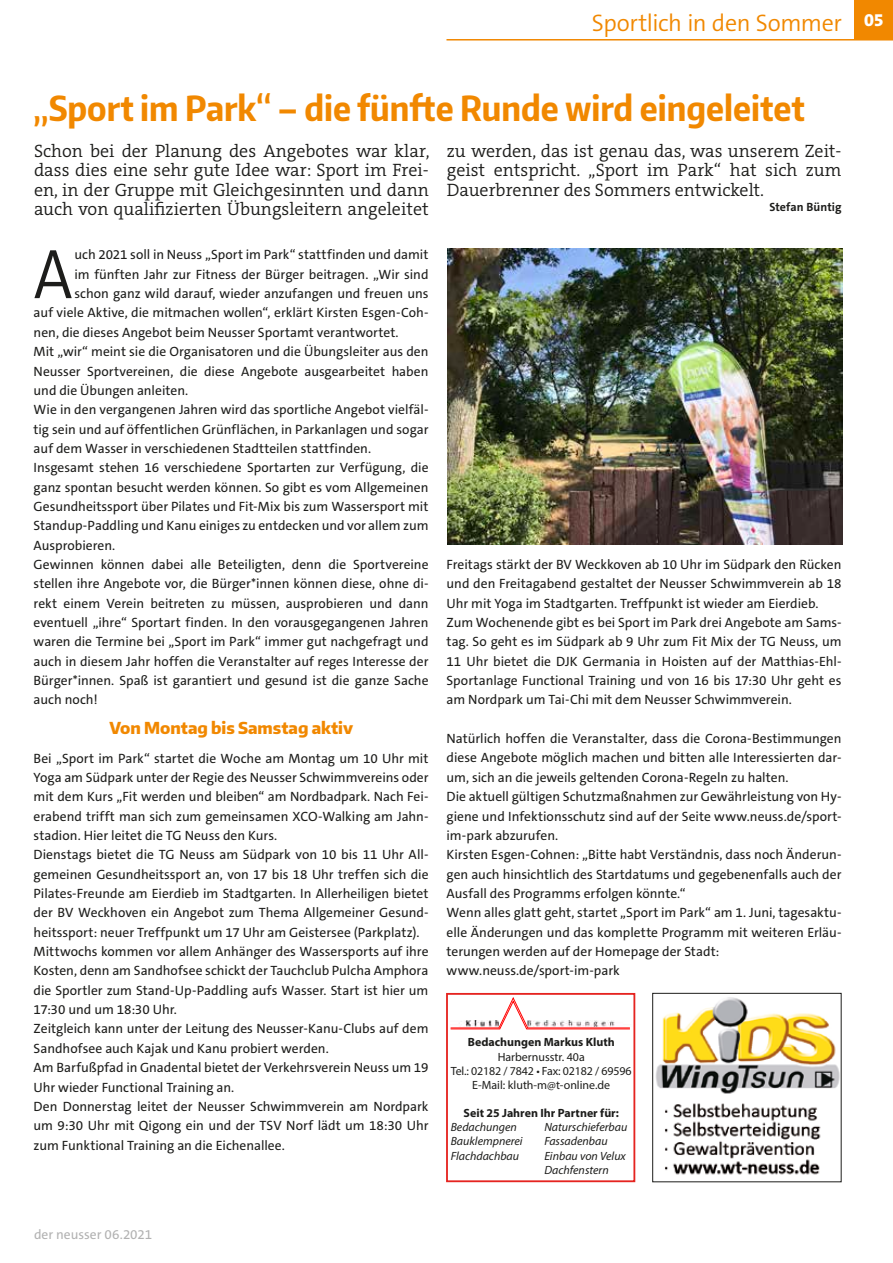
<style>
.page{position:relative;width:893px;height:1263px;background:#fff}
.page>*{position:absolute;margin:0;border:0;box-sizing:border-box;transform-origin:0 0}
.t1{font:300 70.8px "The Sans C5";color:#1d1d1b;scale:.9 1}
.t2{font:700 34.5px "Encode Sans Condensed";color:#f18800}
.t3{font:300 24px "The Sans C5";letter-spacing:-.02em;color:#f18800}
.t4{font:300 18px/19.5px "The Serif C5";color:#1d1d1b;text-align:justify}
.t5{font:800 18px "The Sans C5";color:#fff}
.t6{font:800 16.5px "Encode Sans Narrow";color:#f18800}
.t7{font:13.5px/19.4px "The Sans C5";color:#1d1d1b}
.t8{font:13.5px "The Sans C5";color:#b2b2b2}
.t9{font:italic 12px/14.2px "Myriad Pro";color:#1d1d1b}
.t10{font:12px/14.2px "Myriad Pro";color:#1d1d1b;text-align:center}
.t11{font:700 12px "Myriad Pro";color:#1d1d1b}
.t12{font:700 12px "The Sans C5";letter-spacing:.005em;color:#1d1d1b}
</style>
<div class="page">
<hr style="left:446px;top:39px;width:447px;height:2px;background:#f18800">
<div style="left:855px;top:0;width:38px;height:40px;background:#f18800"></div>
<img style="left:656px;top:997px;width:183px;height:178px">
<div style="left:652px;top:993px;width:189px;height:189px;border:1px solid #1d1d1b"></div>
<svg style="left:450px;top:1029px;width:180px;height:1px"></svg>
<svg style="left:450px;top:997px;width:180px;height:32px"></svg>
<div style="left:446px;top:993px;width:189px;height:189px;border:2px solid #e52420"></div>
<img style="left:448px;top:248px;width:394px;height:296px">
<h3 class="t3" style="left:592px;top:8px;width:252px">Sportlich in den Sommer</h3>
<h2 class="t2" style="left:34px;top:85px;width:773px">„Sport im Park“ – die fünfte Runde wird eingeleitet</h2>
<h3 class="t4" style="left:34px;top:141px;width:397px">Schon bei der Planung des Angebotes war klar, dass dies eine sehr gute Idee war: Sport im Frei&shy;en, in der Gruppe mit Gleichgesinnten und dann auch von qualifizierten Übungsleitern angeleitet</h3>
<h3 class="t4" style="left:447px;top:141px;width:396px">zu werden, das ist genau das, was unserem Zeit&shy;geist entspricht. „Sport im Park“ hat sich zum Dauerbrenner des Sommers entwickelt.</h3>
<p class="t12" style="left:769px;top:199px;width:74px">Stefan Büntig</p>
<h1 class="t1" style="left:34px;top:229px;width:45px">A</h1>
<p class="t7" style="left:74px;top:245px;width:356px">uch 2021 soll in Neuss „Sport im Park“ stattfinden und damit</p>
<p class="t7" style="left:74px;top:265px;width:356px">im fünften Jahr zur Fitness der Bürger beitragen. „Wir sind</p>
<p class="t7" style="left:74px;top:284px;width:356px">schon ganz wild darauf, wieder anzufangen und freuen uns</p>
<p class="t7" style="left:34px;top:303px;width:396px">auf viele Aktive, die mitmachen wollen“, erklärt Kirsten Esgen-Coh-</p>
<p class="t7" style="left:34px;top:323px;width:367px">nen, die dieses Angebot beim Neusser Sportamt verantwortet.</p>
<p class="t7" style="left:34px;top:342px;width:396px">Mit „wir“ meint sie die Organisatoren und die Übungsleiter aus den</p>
<p class="t7" style="left:34px;top:361px;width:396px">Neusser Sportvereinen, die diese Angebote ausgearbeitet haben</p>
<p class="t7" style="left:34px;top:381px;width:156px">und die Übungen anleiten.</p>
<p class="t7" style="left:34px;top:400px;width:396px">Wie in den vergangenen Jahren wird das sportliche Angebot vielfäl-</p>
<p class="t7" style="left:34px;top:419px;width:396px">tig sein und auf öffentlichen Grünflächen, in Parkanlagen und sogar</p>
<p class="t7" style="left:34px;top:439px;width:339px">auf dem Wasser in verschiedenen Stadtteilen stattfinden.</p>
<p class="t7" style="left:34px;top:458px;width:396px">Insgesamt stehen 16 verschiedene Sportarten zur Verfügung, die</p>
<p class="t7" style="left:34px;top:477px;width:396px">ganz spontan besucht werden können. So gibt es vom Allgemeinen</p>
<p class="t7" style="left:34px;top:497px;width:396px">Gesundheitssport über Pilates und Fit-Mix bis zum Wassersport mit</p>
<p class="t7" style="left:34px;top:516px;width:396px">Standup-Paddling und Kanu einiges zu entdecken und vor allem zum</p>
<p class="t7" style="left:34px;top:535px;width:83px">Ausprobieren.</p>
<p class="t7" style="left:34px;top:555px;width:396px">Gewinnen können dabei alle Beteiligten, denn die Sportvereine</p>
<p class="t7" style="left:34px;top:574px;width:396px">stellen ihre Angebote vor, die Bürger*innen können diese, ohne di-</p>
<p class="t7" style="left:34px;top:593px;width:396px">rekt einem Verein beitreten zu müssen, ausprobieren und dann</p>
<p class="t7" style="left:34px;top:613px;width:396px">eventuell „ihre“ Sportart finden. In den vorausgegangenen Jahren</p>
<p class="t7" style="left:34px;top:632px;width:396px">waren die Termine bei „Sport im Park“ immer gut nachgefragt und</p>
<p class="t7" style="left:34px;top:652px;width:396px">auch in diesem Jahr hoffen die Veranstalter auf reges Interesse der</p>
<p class="t7" style="left:34px;top:671px;width:396px">Bürger*innen. Spaß ist garantiert und gesund ist die ganze Sache</p>
<p class="t7" style="left:34px;top:690px;width:66px">auch noch!</p>
<p class="t6" style="left:109px;top:717px;width:245px">Von Montag bis Samstag aktiv</p>
<p class="t7" style="left:34px;top:748px;width:396px">Bei „Sport im Park“ startet die Woche am Montag um 10 Uhr mit Yoga am Südpark unter der Regie des Neusser Schwimmvereins oder mit dem Kurs „Fit werden und bleiben“ am Nordbadpark. Nach Fei&shy;erabend trifft man sich zum gemeinsamen XCO-Walking am Jahn&shy;stadion. Hier leitet die TG Neuss den Kurs.<br>Dienstags bietet die TG Neuss am Südpark von 10 bis 11 Uhr All&shy;gemeinen Gesundheitssport an, von 17 bis 18 Uhr treffen sich die Pilates-Freunde am Eierdieb im Stadtgarten. In Allerheiligen bietet der BV Weckhoven ein Angebot zum Thema Allgemeiner Gesund&shy;heitssport: neuer Treffpunkt um 17 Uhr am Geistersee (Parkplatz).<br>Mittwochs kommen vor allem Anhänger des Wassersports auf ihre Kosten, denn am Sandhofsee schickt der Tauchclub Pulcha Amphora die Sportler zum Stand-Up-Paddling aufs Wasser. Start ist hier um 17:30 und um 18:30 Uhr.<br>Zeitgleich kann unter der Leitung des Neusser-Kanu-Clubs auf dem Sandhofsee auch Kajak und Kanu probiert werden.<br>Am Barfußpfad in Gnadental bietet der Verkehrsverein Neuss um 19<br>Uhr wieder Functional Training an.<br>Den Donnerstag leitet der Neusser Schwimmverein am Nordpark um 9:30 Uhr mit Qigong ein und der TSV Norf lädt um 18:30 Uhr zum Funktional Training an die Eichenallee.</p>
<p class="t7" style="left:447px;top:555px;width:396px">Freitags stärkt der BV Weckkoven ab 10 Uhr im Südpark den Rücken und den Freitagabend gestaltet der Neusser Schwimmverein ab 18<br>Uhr mit Yoga im Stadtgarten. Treffpunkt ist wieder am Eierdieb.<br>Zum Wochenende gibt es bei Sport im Park drei Angebote am Sams&shy;tag. So geht es im Südpark ab 9 Uhr zum Fit Mix der TG Neuss, um 11 Uhr bietet die DJK Germania in Hoisten auf der Matthias-Ehl-Sportanlage Functional Training und von 16 bis 17:30 Uhr geht es am Nordpark um Tai-Chi mit dem Neusser Schwimmverein.</p>
<p class="t7" style="left:447px;top:729px;width:396px">Natürlich hoffen die Veranstalter, dass die Corona-Bestimmungen diese Angebote möglich machen und bitten alle Interessierten dar&shy;um, sich an die jeweils geltenden Corona-Regeln zu halten.<br>Die aktuell gültigen Schutzmaßnahmen zur Gewährleistung von Hy&shy;giene und Infektionsschutz sind auf der Seite www.neuss.de/sport&shy;im-park abzurufen.<br>Kirsten Esgen-Cohnen: „Bitte habt Verständnis, dass noch Änderun&shy;gen auch hinsichtlich des Startdatums und gegebenenfalls auch der Ausfall des Programms erfolgen könnte.“<br>Wenn alles glatt geht, startet „Sport im Park“ am 1. Juni, tagesaktu&shy;elle Änderungen und das komplette Programm mit weiteren Erläu&shy;terungen werden auf der Homepage der Stadt: www.neuss.de/sport-im-park</p>
<p class="t11" style="left:468px;top:1034px;width:148px">Bedachungen Markus Kluth</p>
<p class="t10" style="left:451px;top:1049px;width:183px">Harbernusstr. 40a<br>Tel.: 02182 / 7842 • Fax: 02182 / 69596<br>E-Mail: kluth-m@t-online.de</p>
<p class="t11" style="left:464px;top:1105px;width:157px">Seit 25 Jahren Ihr Partner für:</p>
<p class="t9" style="left:451px;top:1120px;width:68px">Bedachungen</p>
<p class="t9" style="left:544px;top:1120px;width:84px">Naturschieferbau</p>
<p class="t9" style="left:451px;top:1134px;width:73px">Bauklempnerei</p>
<p class="t9" style="left:544px;top:1134px;width:65px">Fassadenbau</p>
<p class="t9" style="left:451px;top:1148px;width:70px">Flachdachbau</p>
<p class="t9" style="left:544px;top:1148px;width:83px">Einbau von Velux<br>Dachfenstern</p>
<p class="t8" style="left:34px;top:1226px;width:120px">der neusser 06.2021</p>
<h3 class="t5" style="left:864px;top:8px;width:21px">05</h3>
</div>
